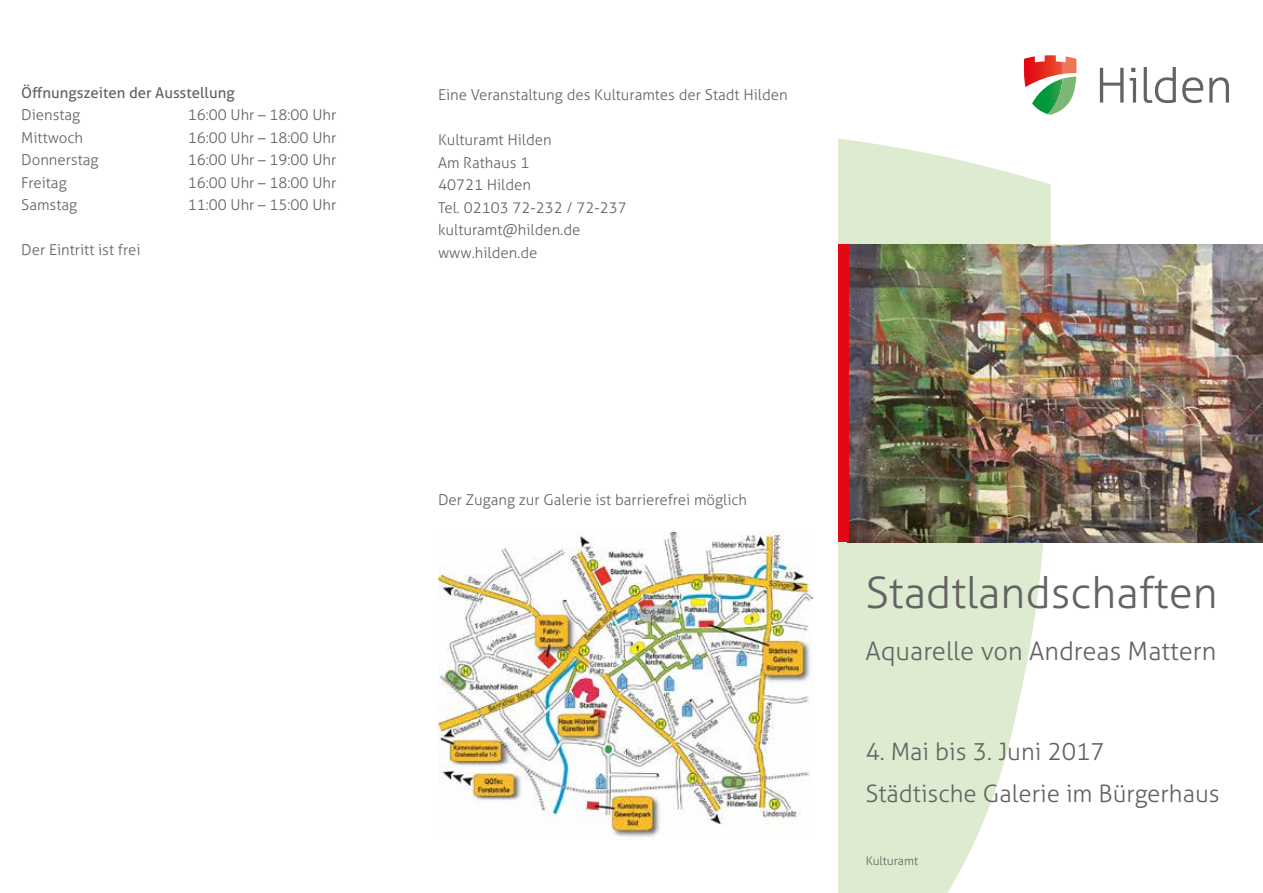
<style>
.page{position:relative;width:1263px;height:893px;background:#fff}
.page>*{position:absolute;margin:0;border:0;box-sizing:border-box;transform-origin:0 0}
.t1{font:300 43.5px "Aller";color:#646363}
.t2{font:300 25.5px "Aller";color:#646363}
.t3{font:300 24px/41.5px "Aller";color:#646363}
.t4{font:300 15px/22.5px "Aller";color:#646363}
.t5{font:15px "Aller";color:#646363}
.t6{font:300 12px "Aller";color:#646363}
</style>
<div class="page">
<svg style="left:1100px;top:67px;width:129px;height:36px"></svg>
<svg style="left:1023px;top:55px;width:53px;height:60px"></svg>
<svg style="left:838px;top:138px;width:213px;height:755px;fill:#ddebd0"></svg>
<img style="left:438px;top:531px;width:374px;height:308px">
<img style="left:848px;top:244px;width:415px;height:298px">
<div style="left:838px;top:244px;width:10px;height:298px;background:#e30613"></div>
<p class="t5" style="left:21px;top:83px;width:215px">Öffnungszeiten der Ausstellung</p>
<p class="t4" style="left:21px;top:104px;width:61px">Dienstag</p>
<p class="t4" style="left:188px;top:104px;width:150px">16:00 Uhr – 18:00 Uhr</p>
<p class="t4" style="left:21px;top:126px;width:63px">Mittwoch</p>
<p class="t4" style="left:188px;top:126px;width:150px">16:00 Uhr – 18:00 Uhr</p>
<p class="t4" style="left:21px;top:149px;width:79px">Donnerstag</p>
<p class="t4" style="left:188px;top:149px;width:150px">16:00 Uhr – 19:00 Uhr</p>
<p class="t4" style="left:21px;top:171px;width:47px">Freitag</p>
<p class="t4" style="left:188px;top:171px;width:150px">16:00 Uhr – 18:00 Uhr</p>
<p class="t4" style="left:21px;top:194px;width:57px">Samstag</p>
<p class="t4" style="left:188px;top:194px;width:150px">11:00 Uhr – 15:00 Uhr</p>
<p class="t4" style="left:21px;top:239px;width:121px">Der Eintritt ist frei</p>
<p class="t4" style="left:438px;top:84px;width:351px">Eine Veranstaltung des Kulturamtes der Stadt Hilden</p>
<p class="t4" style="left:438px;top:129px;width:190px">Kulturamt Hilden<br>Am Rathaus 1<br>40721 Hilden<br>Tel. 02103 72-232 / 72-237 kulturamt@hilden.de www.hilden.de</p>
<p class="t4" style="left:438px;top:489px;width:311px">Der Zugang zur Galerie ist barrierefrei möglich</p>
<h1 class="t1" style="left:865px;top:567px;width:354px">Stadtlandschaften</h1>
<h2 class="t2" style="left:865px;top:635px;width:352px">Aquarelle von Andreas Mattern</h2>
<h3 class="t3" style="left:865px;top:731px;width:356px">4. Mai bis 3. Juni 2017<br>Städtische Galerie im Bürgerhaus</h3>
<p class="t6" style="left:866px;top:854px;width:54px">Kulturamt</p>
</div>
